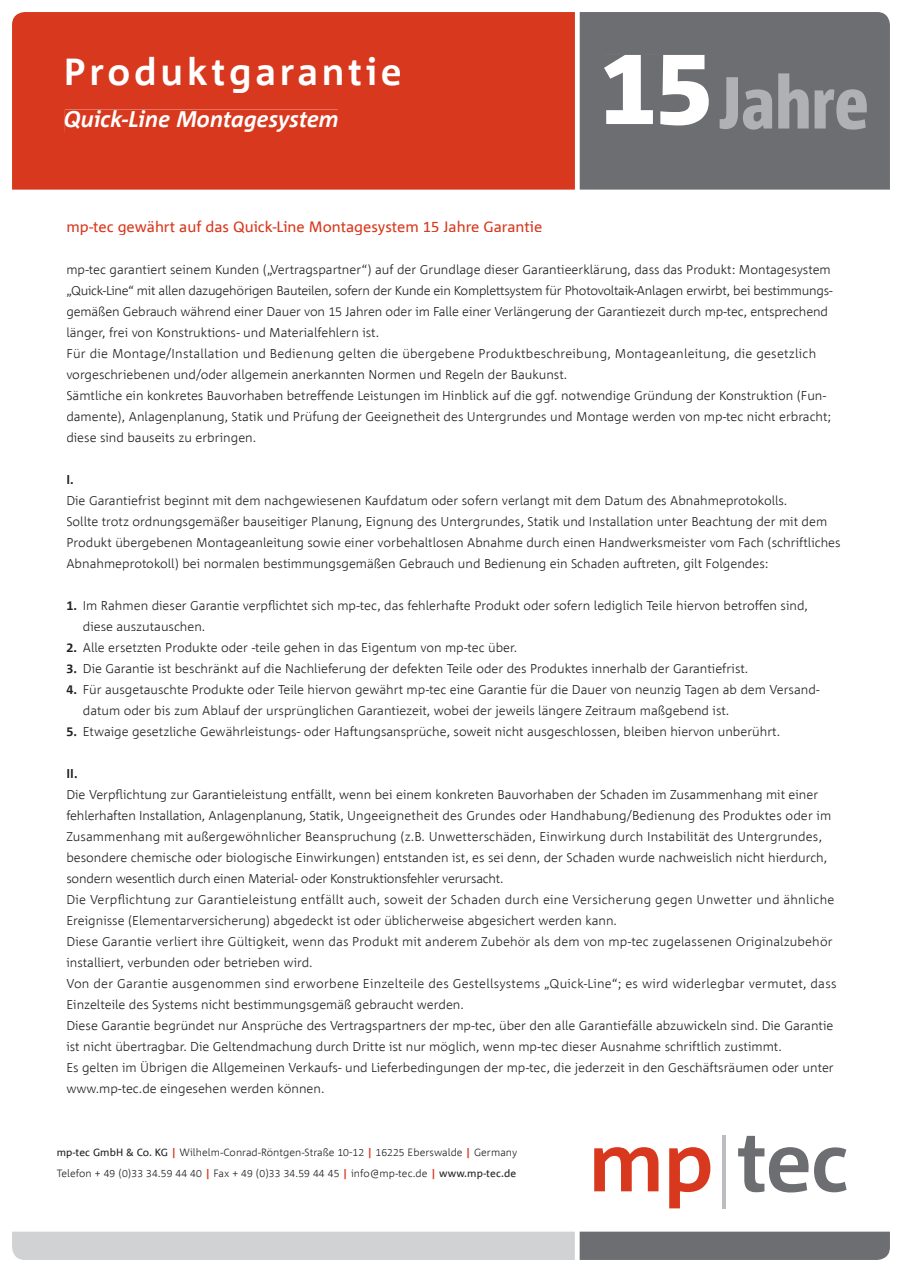
<style>
.page{position:relative;width:902px;height:1272px;background:#fff}
.page>*{position:absolute;margin:0;border:0;box-sizing:border-box;transform-origin:0 0}
.t1{font:800 condensed 73.5px "Corpid";color:#b0b1b5}
.t2{font:700 37.5px "Corpid";letter-spacing:.1em;color:#fff}
.t3{font:italic 700 22.5px "Corpid";color:#fff}
.t4{font:15px "Corpid";color:#d8391e}
.t5{font:300 12.75px/21px "Corpid";color:#231f20}
.t6{font:700 12.75px "Corpid";color:#231f20}
.t7{font:300 10.5px "Corpid";letter-spacing:.005em;color:#231f20}
.t8{font:300 10.5px "Corpid Caps";letter-spacing:.01em;color:#231f20}
.s1{font-family:"Corpid Caps";font-stretch:normal;font-size:103.5px;color:#fff}
.s2{font-family:"Corpid Caps"}
.s3{font-family:"Corpid Caps";font-weight:700}
.s4{font-weight:400}
.s5{font-weight:700;color:#d8391e}
.s6{font-family:"Corpid"}
.s7{font-family:"Corpid";font-weight:700;color:#d8391e}
.s8{font-family:"Corpid";font-weight:400}
</style>
<div class="page">
<div style="left:12px;top:12px;width:563px;height:178px;background:#d8391e"></div>
<svg style="left:12px;top:1231px;width:877px;height:28px;background:#b0b0b3"></svg>
<div style="left:579px;top:12px;width:310px;height:178px;background:#6d6e71"></div>
<svg style="left:594px;top:1147px;width:116px;height:61px"></svg>
<svg style="left:738px;top:1135px;width:70px;height:57px"></svg>
<svg style="left:814px;top:1147px;width:32px;height:45px"></svg>
<svg style="left:722px;top:1135px;width:3px;height:73px"></svg>
<div style="left:67px;top:56px;width:335px;height:37px;background:#d8391e"></div>
<div style="left:65px;top:110px;width:273px;height:21px;background:#d8391e"></div>
<div style="left:604px;top:55px;width:104px;height:70px;background:#6d6e71"></div>
<div style="left:719px;top:73px;width:147px;height:57px;background:#6d6e71"></div>
<h2 class="t2" style="left:64px;top:51px;width:339px">Produktgarantie</h2>
<h3 class="t3" style="left:64px;top:106px;width:276px">Quick-Line Montagesystem</h3>
<h1 class="t1" style="left:600px;top:63px;width:270px"><span class="s1">15</span>Jahre</h1>
<p class="t4" style="left:66px;top:218px;width:477px">mp-tec gewährt auf das Quick-Line Montagesystem <span class="s2">15</span> Jahre Garantie</p>
<p class="t5" style="left:66px;top:259px;width:767px">mp-tec garantiert seinem Kunden („Vertragspartner“) auf der Grundlage dieser Garantieerklärung, dass das Produkt: Montagesystem „Quick-Line“ mit allen dazugehörigen Bauteilen, sofern der Kunde ein Komplettsystem für Photovoltaik-Anlagen erwirbt, bei bestimmungs&shy;gemäßen Gebrauch während einer Dauer von <span class="s2">15</span> Jahren oder im Falle einer Verlängerung der Garantiezeit durch mp-tec, entsprechend länger, frei von Konstruktions- und Materialfehlern ist.<br>Für die Montage/Installation und Bedienung gelten die übergebene Produktbeschreibung, Montageanleitung, die gesetzlich vorgeschriebenen und/oder allgemein anerkannten Normen und Regeln der Baukunst.<br>Sämtliche ein konkretes Bauvorhaben betreffende Leistungen im Hinblick auf die ggf. notwendige Gründung der Konstruktion (Fun&shy;damente), Anlagenplanung, Statik und Prüfung der Geeignetheit des Untergrundes und Montage werden von mp-tec nicht erbracht; diese sind bauseits zu erbringen.</p>
<p class="t6" style="left:66px;top:472px;width:9px">I.</p>
<p class="t5" style="left:66px;top:490px;width:775px">Die Garantiefrist beginnt mit dem nachgewiesenen Kaufdatum oder sofern verlangt mit dem Datum des Abnahmeprotokolls.<br>Sollte trotz ordnungsgemäßer bauseitiger Planung, Eignung des Untergrundes, Statik und Installation unter Beachtung der mit dem Produkt übergebenen Montageanleitung sowie einer vorbehaltlosen Abnahme durch einen Handwerksmeister vom Fach (schriftliches Abnahmeprotokoll) bei normalen bestimmungsgemäßen Gebrauch und Bedienung ein Schaden auftreten, gilt Folgendes:</p>
<p class="t5" style="left:83px;top:595px;width:726px;text-indent:-16px"><span class="s3">1.</span> Im Rahmen dieser Garantie verpflichtet sich mp-tec, das fehlerhafte Produkt oder sofern lediglich Teile hiervon betroffen sind, diese auszutauschen.</p>
<p class="t5" style="left:66px;top:637px;width:452px"><span class="s3">2.</span> Alle ersetzten Produkte oder -teile gehen in das Eigentum von mp-tec über.</p>
<p class="t5" style="left:66px;top:658px;width:683px"><span class="s3">3.</span> Die Garantie ist beschränkt auf die Nachlieferung der defekten Teile oder des Produktes innerhalb der Garantiefrist.</p>
<p class="t5" style="left:83px;top:679px;width:738px;text-indent:-16px"><span class="s3">4.</span> Für ausgetauschte Produkte oder Teile hiervon gewährt mp-tec eine Garantie für die Dauer von neunzig Tagen ab dem Versand&shy;datum oder bis zum Ablauf der ursprünglichen Garantiezeit, wobei der jeweils längere Zeitraum maßgebend ist.</p>
<p class="t5" style="left:66px;top:721px;width:715px"><span class="s3">5.</span> Etwaige gesetzliche Gewährleistungs- oder Haftungsansprüche, soweit nicht ausgeschlossen, bleiben hiervon unberührt.</p>
<p class="t6" style="left:66px;top:766px;width:13px">II.</p>
<p class="t5" style="left:66px;top:784px;width:771px">Die Verpflichtung zur Garantieleistung entfällt, wenn bei einem konkreten Bauvorhaben der Schaden im Zusammenhang mit einer fehlerhaften Installation, Anlagenplanung, Statik, Ungeeignetheit des Grundes oder Handhabung/Bedienung des Produktes oder im Zusammenhang mit außergewöhnlicher Beanspruchung (z.B. Unwetterschäden, Einwirkung durch Instabilität des Untergrundes, besondere chemische oder biologische Einwirkungen) entstanden ist, es sei denn, der Schaden wurde nachweislich nicht hierdurch, sondern wesentlich durch einen Material- oder Konstruktions fehler verursacht.<br>Die Verpflichtung zur Garantieleistung entfällt auch, soweit der Schaden durch eine Versicherung gegen Unwetter und ähnliche Ereignisse (Elementarversicherung) abgedeckt ist oder üblicherweise abgesichert werden kann.<br>Diese Garantie verliert ihre Gültigkeit, wenn das Produkt mit anderem Zubehör als dem von mp-tec zugelassenen Originalzubehör installiert, verbunden oder betrieben wird.<br>Von der Garantie ausgenommen sind erworbene Einzelteile des Gestellsystems „Quick-Line“; es wird widerlegbar vermutet, dass Einzelteile des Systems nicht bestimmungsgemäß gebraucht werden.<br>Diese Garantie begründet nur Ansprüche des Vertragspartners der mp-tec, über den alle Garantiefälle abzuwickeln sind. Die Garantie ist nicht übertragbar. Die Geltendmachung durch Dritte ist nur möglich, wenn mp-tec dieser Ausnahme schriftlich zustimmt.<br>Es gelten im Übrigen die Allgemeinen Verkaufs- und Lieferbedingungen der mp-tec, die jederzeit in den Geschäftsräumen oder unter www.mp-tec.de eingesehen werden können.</p>
<p class="t7" style="left:57px;top:1146px;width:462px"><span class="s4">mp-tec GmbH &amp; Co. KG</span> <span class="s5">|</span> Wilhelm-Conrad-Röntgen-Straße <span class="s2">10-12</span> <span class="s5">|</span> <span class="s2">16225</span> Eberswalde <span class="s5">|</span> Germany</p>
<p class="t8" style="left:57px;top:1167px;width:461px"><span class="s6">Telefon</span> + 49 (0)33 34.59 44 40 <span class="s7">|</span> <span class="s6">Fax</span> + 49 (0)33 34.59 44 45 <span class="s7">|</span> <span class="s6">info@mp-tec.de</span> <span class="s7">|</span> <span class="s8">www.mp-tec.de</span></p>
</div>
